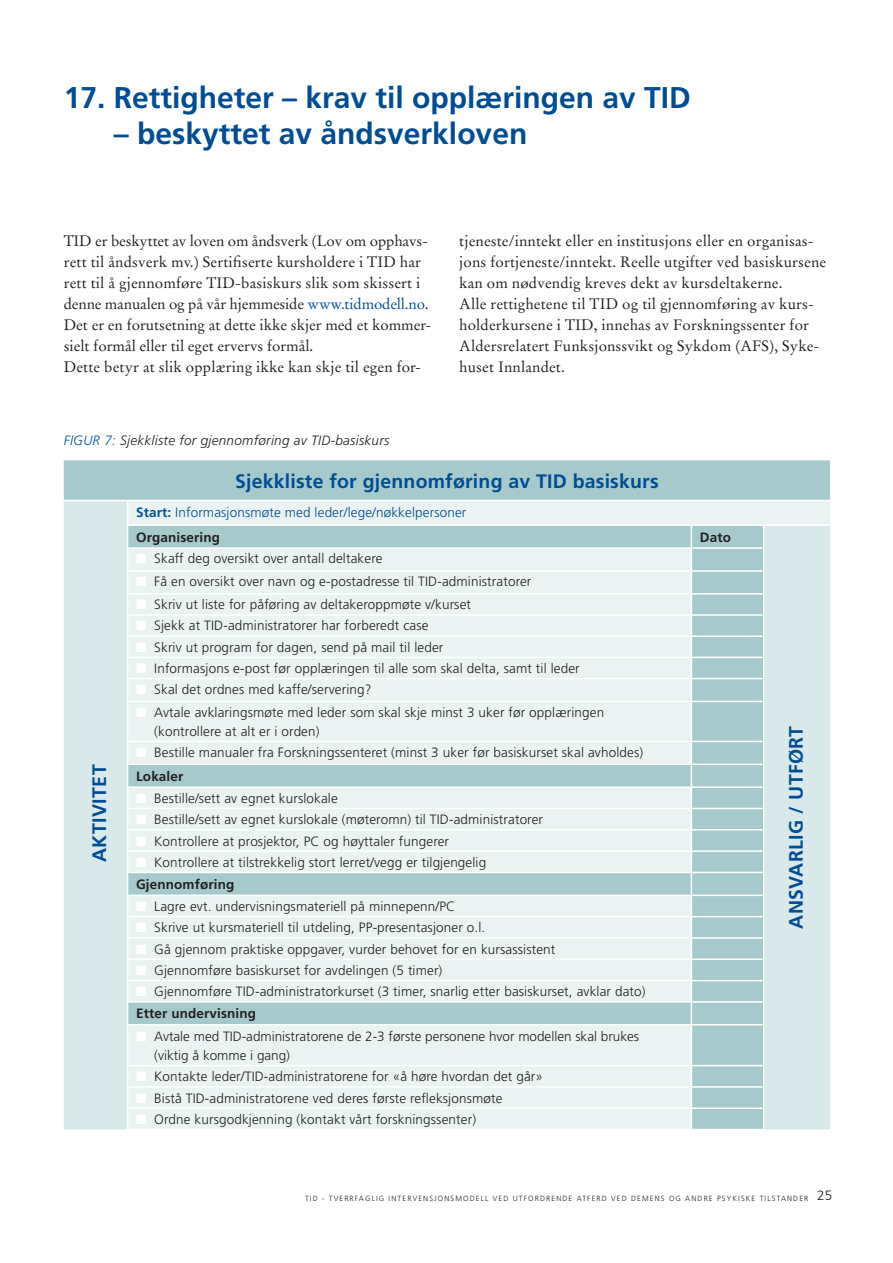
<style>
.page{position:relative;width:893px;height:1263px;background:#fff}
.page>*{position:absolute;margin:0;border:0;box-sizing:border-box;transform-origin:0 0}
.t1{font:700 30px "Frutiger LT Std";color:#014d95}
.Heading{font:700 19.5px "Frutiger LT Std";letter-spacing:.01em;color:#014d95}
.Brødtekst{font:15px/21px "Stempel Garamond LT Std";letter-spacing:.01em;color:#231f20}
.Brødtekst-2{font:300 13.5px/19.5px "Frutiger LT Std";letter-spacing:.01em;color:#231f20}
.Brødtekst-3{font:700 13.5px "Frutiger LT Std";letter-spacing:.01em;color:#231f20}
.Brødtekst-4{font:300 13.5px "Frutiger LT Std";letter-spacing:.01em;color:#014d95}
.Brødtekst-5{font:italic 300 13.5px "Frutiger LT Std";letter-spacing:.02em;color:#231f20}
.t2{font:300 7.5px "Frutiger LT Std";letter-spacing:.15em;color:#231f20}
.s1{color:#014d95}
.s2{color:#01529a}
.s3{font-weight:700;color:#01529a}
.s4{color:#fff}
.s5{font-size:13.5px}
</style>
<div class="page">
<div style="left:64px;top:460px;width:766px;height:40px;background:#a6cacc"></div>
<div style="left:64px;top:501px;width:63px;height:628px;background:#d9e8e9"></div>
<svg style="left:128px;top:501px;width:702px;height:628px"></svg>
<svg style="left:128px;top:526px;width:563px;height:498px;fill:#ebf3f2"></svg>
<hr style="left:691px;top:524px;width:73px;height:2px;background:#fff">
<hr style="left:764px;top:524px;width:66px;height:2px;background:#fff">
<hr style="left:691px;top:547px;width:73px;height:2px;background:#fff">
<hr style="left:128px;top:570px;width:563px;height:2px;background:#fff">
<hr style="left:691px;top:570px;width:73px;height:2px;background:#fff">
<hr style="left:128px;top:593px;width:563px;height:2px;background:#fff">
<hr style="left:691px;top:593px;width:73px;height:2px;background:#fff">
<hr style="left:128px;top:614px;width:563px;height:2px;background:#fff">
<hr style="left:691px;top:614px;width:73px;height:2px;background:#fff">
<hr style="left:128px;top:635px;width:563px;height:2px;background:#fff">
<hr style="left:691px;top:635px;width:73px;height:2px;background:#fff">
<hr style="left:128px;top:657px;width:563px;height:1px;background:#fff">
<hr style="left:691px;top:657px;width:73px;height:1px;background:#fff">
<hr style="left:128px;top:678px;width:563px;height:1px;background:#fff">
<hr style="left:691px;top:678px;width:73px;height:1px;background:#fff">
<svg style="left:763px;top:526px;width:1px;height:175px"></svg>
<hr style="left:128px;top:701px;width:563px;height:1px;background:#fff">
<hr style="left:691px;top:701px;width:73px;height:1px;background:#fff">
<hr style="left:763px;top:702px;width:1px;height:39px;background:#fff">
<hr style="left:692px;top:741px;width:72px;height:1px;background:#fff">
<hr style="left:691px;top:702px;width:1px;height:39px;background:#fff">
<hr style="left:127px;top:741px;width:565px;height:1px;background:#fff">
<hr style="left:127px;top:524px;width:564px;height:2px;background:#fff">
<svg style="left:691px;top:526px;width:1px;height:175px"></svg>
<hr style="left:128px;top:547px;width:563px;height:2px;background:#fff">
<hr style="left:128px;top:763px;width:563px;height:2px;background:#fff">
<hr style="left:691px;top:763px;width:73px;height:2px;background:#fff">
<hr style="left:691px;top:786px;width:73px;height:2px;background:#fff">
<hr style="left:692px;top:808px;width:72px;height:1px;background:#fff">
<hr style="left:692px;top:829px;width:72px;height:1px;background:#fff">
<hr style="left:692px;top:850px;width:72px;height:2px;background:#fff">
<hr style="left:691px;top:872px;width:73px;height:1px;background:#fff">
<hr style="left:691px;top:894px;width:73px;height:2px;background:#fff">
<hr style="left:692px;top:916px;width:72px;height:1px;background:#fff">
<hr style="left:692px;top:937px;width:72px;height:2px;background:#fff">
<hr style="left:692px;top:958px;width:72px;height:2px;background:#fff">
<hr style="left:692px;top:980px;width:72px;height:1px;background:#fff">
<hr style="left:691px;top:1001px;width:73px;height:2px;background:#fff">
<svg style="left:763px;top:742px;width:1px;height:282px"></svg>
<hr style="left:691px;top:1024px;width:73px;height:1px;background:#fff">
<hr style="left:763px;top:1025px;width:1px;height:40px;background:#fff">
<hr style="left:692px;top:1065px;width:72px;height:1px;background:#fff">
<hr style="left:692px;top:1086px;width:72px;height:2px;background:#fff">
<hr style="left:692px;top:1107px;width:72px;height:2px;background:#fff">
<svg style="left:763px;top:1066px;width:1px;height:63px"></svg>
<hr style="left:128px;top:786px;width:563px;height:2px;background:#fff">
<hr style="left:128px;top:872px;width:563px;height:1px;background:#fff">
<hr style="left:127px;top:808px;width:565px;height:1px;background:#fff">
<hr style="left:127px;top:829px;width:565px;height:1px;background:#fff">
<hr style="left:127px;top:850px;width:565px;height:2px;background:#fff">
<hr style="left:128px;top:894px;width:563px;height:2px;background:#fff">
<hr style="left:128px;top:1001px;width:563px;height:2px;background:#fff">
<hr style="left:127px;top:916px;width:565px;height:1px;background:#fff">
<hr style="left:127px;top:937px;width:565px;height:2px;background:#fff">
<hr style="left:127px;top:958px;width:565px;height:2px;background:#fff">
<hr style="left:127px;top:980px;width:565px;height:1px;background:#fff">
<svg style="left:691px;top:742px;width:1px;height:282px"></svg>
<hr style="left:128px;top:1024px;width:563px;height:1px;background:#fff">
<hr style="left:691px;top:1025px;width:1px;height:40px;background:#fff">
<hr style="left:127px;top:1065px;width:565px;height:1px;background:#fff">
<hr style="left:127px;top:1086px;width:565px;height:2px;background:#fff">
<hr style="left:127px;top:1107px;width:565px;height:2px;background:#fff">
<svg style="left:691px;top:1066px;width:1px;height:63px"></svg>
<p class="t1" style="left:64px;top:80px;width:628px">17. Rettigheter – krav til opplæringen av TID</p>
<p class="t1" style="left:114px;top:116px;width:415px">– beskyttet av åndsverkloven</p>
<p class="Brødtekst" style="left:64px;top:230px;width:369px">TID er beskyttet av loven om åndsverk (Lov om opphavs&shy;rett til åndsverk mv.) Sertifiserte kursholdere i TID har rett til å gjennomføre TID-basiskurs slik som skissert i denne manualen og på vår hjemmeside <span class="s1">www.tidmodell.no</span>.<br>Det er en forutsetning at dette ikke skjer med et kommer&shy;sielt formål eller til eget ervervs formål.</p>
<p class="Brødtekst" style="left:64px;top:356px;width:359px">Dette betyr at slik opplæring ikke kan skje til egen for-</p>
<p class="Brødtekst-5" style="left:64px;top:433px;width:327px"><span class="s2">FIGUR 7:</span> Sjekkliste for gjennomføring av TID-basiskurs</p>
<p class="Brødtekst" style="left:459px;top:230px;width:368px">tjeneste/inntekt eller en institusjons eller en organisas&shy;jons fortjeneste/inntekt. Reelle utgifter ved basiskursene kan om nødvendig kreves dekt av kursdeltakerne.</p>
<p class="Brødtekst" style="left:459px;top:293px;width:362px">Alle rettighetene til TID og til gjennomføring av kurs&shy;holderkursene i TID, innehas av Forskningssenter for Aldersrelatert Funksjonssvikt og Sykdom (AFS), Syke&shy;huset Innlandet.</p>
<p class="Heading" style="left:88px;top:862px;width:99px;rotate:-90deg">AKTIVITET</p>
<p class="Heading" style="left:235px;top:469px;width:425px">Sjekkliste for gjennomføring av TID basiskurs</p>
<p class="Brødtekst-4" style="left:136px;top:505px;width:332px"><span class="s3">Start:</span> Informasjonsmøte med leder/lege/nøkkelpersoner</p>
<p class="Brødtekst-3" style="left:136px;top:529px;width:85px">Organisering</p>
<p class="Brødtekst-3" style="left:700px;top:529px;width:33px">Dato</p>
<p class="Brødtekst-2" style="left:136px;top:549px;width:248px"><span class="s4">■</span> Skaff deg oversikt over antall deltakere</p>
<p class="Brødtekst-2" style="left:136px;top:572px;width:397px"><span class="s4">■</span> Få en oversikt over navn og e-postadresse til TID-administratorer</p>
<p class="Brødtekst-2" style="left:136px;top:595px;width:336px"><span class="s4">■</span> Skriv ut liste for påføring av deltakeroppmøte v/kurset</p>
<p class="Brødtekst-2" style="left:136px;top:616px;width:294px"><span class="s4">■</span> Sjekk at TID-administratorer har forberedt case</p>
<p class="Brødtekst-2" style="left:136px;top:637px;width:309px"><span class="s4">■</span> Skriv ut program for dagen, send på mail til leder</p>
<p class="Brødtekst-2" style="left:136px;top:658px;width:445px"><span class="s4">■</span> Informasjons e-post før opplæringen til alle som skal delta, samt til leder</p>
<p class="Brødtekst-2" style="left:136px;top:680px;width:237px"><span class="s4">■</span> Skal det ordnes med kaffe/servering?</p>
<p class="Brødtekst-2" style="left:154px;top:703px;width:451px;text-indent:-18px"><span class="s4">■</span> Avtale avklaringsmøte med leder som skal skje minst 3 uker før opplæringen (kontrollere at alt er i orden)</p>
<p class="Brødtekst-2" style="left:136px;top:742px;width:509px"><span class="s4">■</span> Bestille manualer fra Forskningssenteret (minst 3 uker før basiskurset skal avholdes)</p>
<p class="Brødtekst-3" style="left:136px;top:768px;width:49px">Lokaler</p>
<p class="Brødtekst-2" style="left:136px;top:789px;width:203px"><span class="s4">■</span> Bestille/sett av egnet kurslokale</p>
<p class="Brødtekst-2" style="left:136px;top:810px;width:408px"><span class="s4">■</span> Bestille/sett av egnet kurslokale (møteromn) til TID-administratorer</p>
<p class="Brødtekst-2" style="left:136px;top:831px;width:314px"><span class="s4">■</span> Kontrollere at prosjektor, PC og høyttaler fungerer</p>
<p class="Brødtekst-2" style="left:136px;top:853px;width:352px"><span class="s4">■</span> Kontrollere at tilstrekkelig stort lerret/vegg er tilgjengelig</p>
<p class="Brødtekst-3" style="left:136px;top:876px;width:100px">Gjennomføring</p>
<p class="Brødtekst-2" style="left:136px;top:897px;width:321px"><span class="s4">■</span> Lagre evt. undervisningsmateriell på minnepenn/PC</p>
<p class="Brødtekst-2" style="left:136px;top:918px;width:351px"><span class="s4">■</span> Skrive ut kursmateriell til utdeling, PP-presentasjoner o.l.</p>
<p class="Brødtekst-2" style="left:136px;top:939px;width:421px"><span class="s4">■</span> Gå gjennom praktiske oppgaver, vurder behovet for en kursassistent</p>
<p class="Brødtekst-2" style="left:136px;top:961px;width:308px"><span class="s4">■</span> Gjennomføre basiskurset for avdelingen (5 timer)</p>
<p class="Brødtekst-2" style="left:136px;top:982px;width:511px"><span class="s4">■</span> Gjennomføre TID-administratorkurset (3 timer, snarlig etter basiskurset, avklar dato)</p>
<p class="Brødtekst-3" style="left:136px;top:1006px;width:122px">Etter undervisning</p>
<p class="Brødtekst-2" style="left:154px;top:1026px;width:486px;text-indent:-18px"><span class="s4">■</span> Avtale med TID-administratorene de 2-3 første personene hvor modellen skal brukes (viktig å komme i gang)</p>
<p class="Brødtekst-2" style="left:136px;top:1067px;width:409px"><span class="s4">■</span> Kontakte leder/TID-administratorene for «å høre hvordan det går»</p>
<p class="Brødtekst-2" style="left:136px;top:1088px;width:368px"><span class="s4">■</span> Bistå TID-administratorene ved deres første refleksjonsmøte</p>
<p class="Brødtekst-2" style="left:136px;top:1110px;width:342px"><span class="s4">■</span> Ordne kursgodkjenning (kontakt vårt forskningssenter)</p>
<p class="Heading" style="left:784px;top:929px;width:205px;rotate:-90deg">ANSVARLIG / UTFØRT</p>
<p class="t2" style="left:305px;top:1194px;width:529px">TID - TVERRFAGLIG INTERVENSJONSMODELL VED UTFORDRENDE ATFERD VED DEMENS OG ANDRE PSYKISKE TILSTANDER <span class="s5">25</span></p>
</div>
